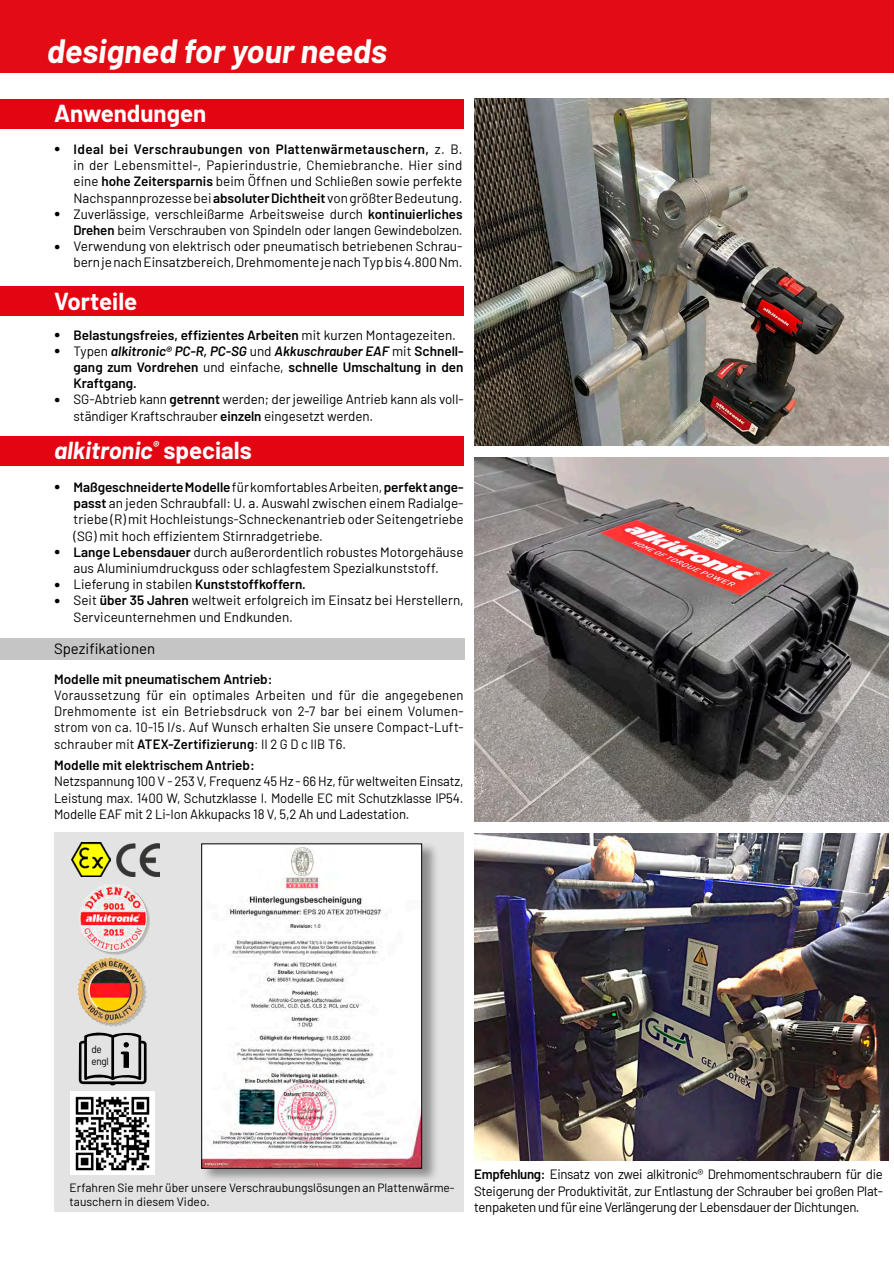
<style>
.page{position:relative;width:894px;height:1263px;background:#fff}
.page>*{position:absolute;margin:0;border:0;box-sizing:border-box;transform-origin:0 0}
.t1{font:italic 700 33px "Barlow";color:#fff}
.t2{font:700 24px "Barlow";color:#fff}
.t3{font:italic 700 24px "Barlow";color:#fff}
.t4{font:15px "Barlow";color:#000}
.t5{font:13.5px/16.2px "Barlow";color:#000;text-align:justify}
.t6{font:600 13.5px/16.2px "Barlow";color:#000;text-align:justify}
.t7{font:13.5px/16.2px "Barlow";color:#000;text-align:justify;scale:.96 1}
.t8{font:12px/14.4px "Barlow";color:#000}
.t9{font:10.5px/12.6px "Barlow";letter-spacing:-.025em;color:#000;scale:.94 1}
.s1{font-family:"Arial";font-weight:700;font-size:10.5px}
.s2{font-weight:600}
.s3{font-weight:400}
.s4{font-style:italic}
.s5{font-style:normal}
</style>
<div class="page">
<img style="left:474px;top:99px;width:415px;height:346px">
<div style="left:54px;top:833px;width:409px;height:379px;background:#e3e3e3"></div>
<div style="left:0;top:0;width:893px;height:72px;background:#e30c15"></div>
<div style="left:0;top:99px;width:464px;height:30px;background:#e30512"></div>
<div style="left:0;top:436px;width:464px;height:30px;background:#e30512"></div>
<div style="left:0;top:286px;width:464px;height:30px;background:#e30512"></div>
<div style="left:0;top:638px;width:465px;height:22px;background:#c5c5c5"></div>
<img style="left:70px;top:1092px;width:84px;height:83px">
<div style="left:202px;top:841px;width:237px;height:342px;background:#000;opacity:.38"></div>
<img style="left:203px;top:895px;width:217px;height:272px">
<img style="left:203px;top:845px;width:217px;height:50px">
<div style="left:201px;top:843px;width:221px;height:326px;border:1px solid #000"></div>
<img style="left:474px;top:457px;width:415px;height:365px">
<img style="left:72px;top:843px;width:39px;height:34px">
<img style="left:80px;top:884px;width:70px;height:70px">
<img style="left:77px;top:957px;width:70px;height:69px">
<hr style="left:893px;top:0;width:1px;height:1263px;background:#e30512">
<img style="left:474px;top:833px;width:415px;height:327px">
<img style="left:117px;top:843px;width:42px;height:34px">
<svg style="left:79px;top:1032px;width:68px;height:53px"></svg>
<h1 class="t1" style="left:47px;top:26px;width:342px">designed for your needs</h1>
<h2 class="t2" style="left:54px;top:96px;width:154px">Anwendungen</h2>
<p class="t5" style="left:73px;top:140px;width:390px;text-indent:-19px"><span class="s1">●</span> <span class="s2">Ideal bei Verschraubungen von Plattenwärmetauschern,</span> z. B. in der Lebensmittel-, Papierindustrie, Chemiebranche. Hier sind eine <span class="s2">hohe Zeitersparnis</span> beim Öffnen und Schließen sowie perfekte Nachspannprozesse bei <span class="s2">absoluter Dichtheit</span> von größter Bedeutung.</p>
<p class="t5" style="left:54px;top:205px;width:410px;text-align:right"><span class="s1">●</span> Zuverlässige, verschleißarme Arbeitsweise durch <span class="s2">kontinuierliches<br>Drehen</span> beim Verschrauben von Spindeln oder langen Gewindebolzen.</p>
<p class="t5" style="left:54px;top:237px;width:410px;text-align:right"><span class="s1">●</span> Verwendung von elektrisch oder pneumatisch betriebenen Schrau&shy;bern je nach Einsatzbereich, Drehmomente je nach Typ bis 4.800 Nm.</p>
<h2 class="t2" style="left:54px;top:283px;width:85px">Vorteile</h2>
<p class="t6" style="left:54px;top:326px;width:403px"><span class="s1">●</span> Belastungsfreies, effizientes Arbeiten <span class="s3">mit kurzen Montagezeiten.</span></p>
<p class="t6" style="left:74px;top:342px;width:391px;text-indent:-20px"><span class="s1">●</span> <span class="s3">Typen</span> <span class="s4">alkitronic® PC-R, PC-SG</span> <span class="s3">und</span> <span class="s4">Akkuschrauber EAF</span> <span class="s3">mit</span> Schnell&shy;gang zum Vordrehen <span class="s3">und einfache,</span> schnelle Umschaltung in den Kraftgang.</p>
<p class="t5" style="left:74px;top:390px;width:391px;text-indent:-20px"><span class="s1">●</span> SG-Abtrieb kann <span class="s2">getrennt</span> werden; der jeweilige Antrieb kann als voll&shy;ständiger Kraftschrauber <span class="s2">einzeln</span> eingesetzt werden.</p>
<h2 class="t3" style="left:54px;top:433px;width:199px">alkitronic<sup>®</sup> <span class="s5">specials</span></h2>
<p class="t5" style="left:74px;top:478px;width:391px;text-indent:-20px"><span class="s1">●</span> <span class="s2">Maßgeschneiderte Modelle</span> für komfortables Arbeiten, <span class="s2">perfekt ange&shy;passt</span> an jeden Schraubfall: U. a. Auswahl zwischen einem Radialge&shy;triebe (R) mit Hochleistungs-Schneckenantrieb oder Seitengetriebe (SG) mit hoch effizientem Stirnradgetriebe.</p>
<p class="t5" style="left:54px;top:543px;width:411px;text-align:center"><span class="s1">●</span> <span class="s2">Lange Lebensdauer</span> durch außerordentlich robustes Motorgehäuse aus Aluminiumdruckguss oder schlagfestem Spezialkunststoff.</p>
<p class="t5" style="left:54px;top:575px;width:253px"><span class="s1">●</span> Lieferung in stabilen <span class="s2">Kunststoffkoffern.</span></p>
<p class="t5" style="left:74px;top:591px;width:391px;text-indent:-20px"><span class="s1">●</span> Seit <span class="s2">über 35 Jahren</span> weltweit erfolgreich im Einsatz bei Herstellern,<br>Serviceunternehmen und Endkunden.</p>
<p class="t4" style="left:54px;top:638px;width:103px">Spezifikationen</p>
<p class="t6" style="left:54px;top:670px;width:220px">Modelle mit pneumatischem Antrieb:</p>
<p class="t7" style="left:54px;top:686px;width:428px">Voraussetzung für ein optimales Arbeiten und für die angegebenen Drehmomente ist ein Betriebsdruck von 2-7 bar bei einem Volumen&shy;strom von ca. 10-15 l/s. Auf Wunsch erhalten Sie unsere Compact-Luft&shy;schrauber mit <span class="s2">ATEX-Zertifizierung</span>: II 2 G D c IIB T6.</p>
<p class="t6" style="left:54px;top:756px;width:202px">Modelle mit elektrischem Antrieb:</p>
<p class="t5" style="left:54px;top:772px;width:411px">Netzspannung 100 V - 253 V, Frequenz 45 Hz - 66 Hz, für weltweiten Einsatz, Leistung max. 1400 W, Schutzklasse I. Modelle EC mit Schutzklasse IP54.<br>Modelle EAF mit 2 Li-Ion Akkupacks 18 V, 5,2 Ah und Ladestation.</p>
<p class="t9" style="left:91px;top:1042px;width:20px">de engl</p>
<p class="t8" style="left:70px;top:1179px;width:386px">Erfahren Sie mehr über unsere Verschraubungslösungen an Plattenwärme&shy;tauschern in diesem Video.</p>
<p class="t5" style="left:474px;top:1165px;width:410px"><span class="s2">Empfehlung:</span> Einsatz von zwei alkitronic® Drehmomentschraubern für die Steigerung der Produktivität, zur Entlastung der Schrauber bei großen Plat&shy;tenpaketen und für eine Verlängerung der Lebensdauer der Dichtungen.</p>
</div>
